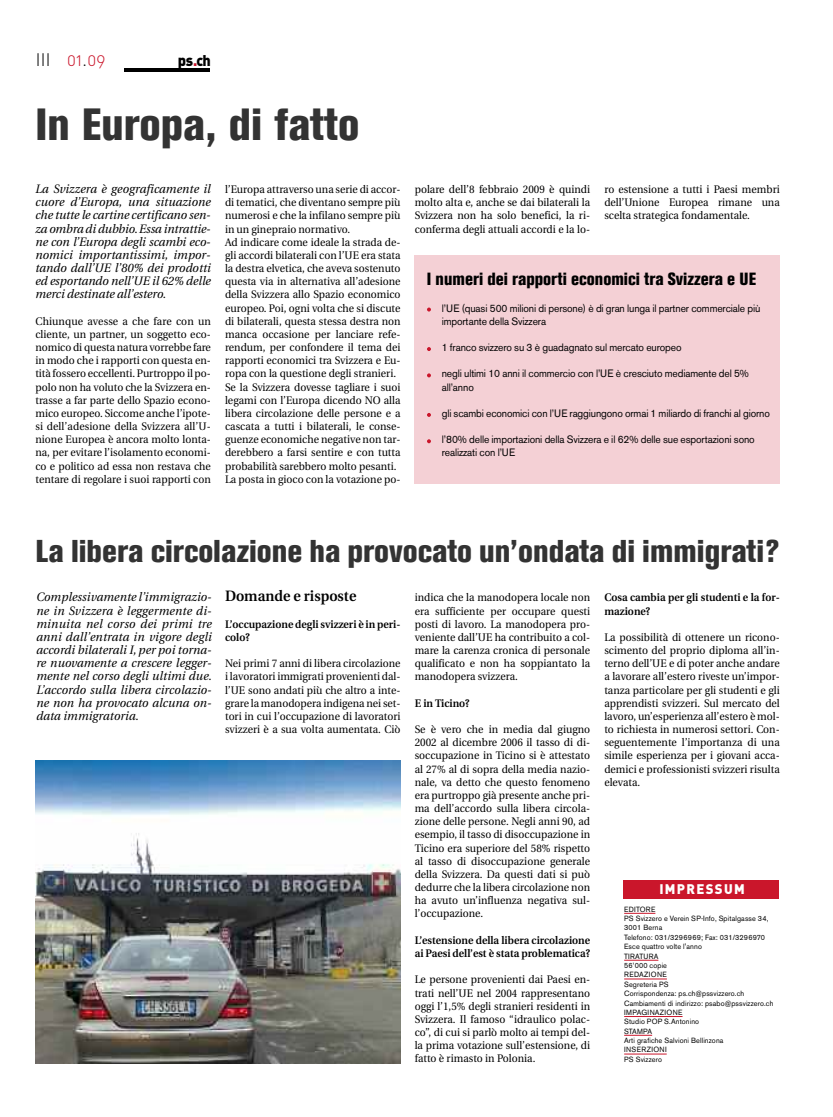
<style>
.page{position:relative;width:833px;height:1117px;background:#fff}
.page>*{position:absolute;margin:0;border:0;box-sizing:border-box;transform-origin:0 0}
.t1{font:800 condensed 44.62px "Akzidenz Grotesk BE";color:#333}
.t2{font:800 condensed 31.25px "Akzidenz Grotesk BE";color:#333}
.t3{font:17.88px "DIN Light Alternate";letter-spacing:.015em;color:#000;scale:.96 1}
.t4{font:800 condensed 17.5px "Akzidenz Grotesk BE";color:#000;scale:.96 1}
.t5{font:900 15.38px "DIN";color:#000;scale:.95 1}
.t6{font:600 15px "Utopia";color:#000;scale:.95 1}
.t7{font:900 13.75px "DIN";letter-spacing:.1em;color:#fff;scale:.96 1}
.t8{font:italic 12.25px/13.1px "Utopia";color:#000;text-align:justify;scale:.96 1}
.t9{font:11px/13.1px "Utopia";color:#000;text-align:justify;scale:.95 1}
.t10{font:600 11px/13.1px "Utopia";color:#000;scale:.95 1}
.t11{font:10.62px/13.1px "Akzidenz Grotesk BE";letter-spacing:-.01em;color:#000;scale:.96 1}
.t12{font:7.5px/9.4px "Akzidenz Grotesk BE";letter-spacing:.015em;color:#000;scale:.96 1}
.s1{color:#ca162b}
</style>
<div class="page">
<hr style="left:124px;top:68px;width:86px;height:4px;background:#000">
<hr style="left:624px;top:912px;width:31px;height:1px;background:#ca162b">
<hr style="left:624px;top:959px;width:34px;height:1px;background:#ca162b">
<hr style="left:624px;top:978px;width:43px;height:1px;background:#ca162b">
<hr style="left:624px;top:1016px;width:58px;height:1px;background:#ca162b">
<svg style="left:624px;top:1034px;width:28px;height:1px"></svg>
<hr style="left:624px;top:1053px;width:42px;height:1px;background:#ca162b">
<div style="left:623px;top:880px;width:156px;height:18px;background:#ca162b"></div>
<div style="left:415px;top:255px;width:365px;height:229px;background:#f4d0d5"></div>
<svg style="left:427px;top:307px;width:4px;height:4px"></svg>
<svg style="left:427px;top:347px;width:4px;height:4px"></svg>
<svg style="left:427px;top:373px;width:4px;height:4px"></svg>
<svg style="left:427px;top:413px;width:4px;height:4px"></svg>
<svg style="left:427px;top:439px;width:4px;height:4px"></svg>
<img style="left:35px;top:760px;width:365px;height:302px">
<h3 class="t3" style="left:36px;top:49px;width:74px">III <span class="s1">01</span>.<span class="s1">09</span></h3>
<h3 class="t5" style="left:178px;top:51px;width:36px">ps<span class="s1">.</span>ch</h3>
<h1 class="t1" style="left:35px;top:109px;width:325px">In Europa, di fatto</h1>
<p class="t9" style="left:225px;top:183px;width:186px;text-align:left">l’Europa attraverso una serie di accor&shy;di tematici, che diventano sempre più numerosi e che la infilano sempre più in un ginepraio normativo.<br>Ad indicare come ideale la strada de&shy;gli accordi bilaterali con l’UE era stata la destra elvetica, che aveva sostenuto questa via in alternativa all’adesione della Svizzera allo Spazio economico europeo. Poi, ogni volta che si discute di bilaterali, questa stessa destra non manca occasione per lanciare refe&shy;rendum, per confondere il tema dei rapporti economici tra Svizzera e Eu&shy;ropa con la questione degli stranieri.<br>Se la Svizzera dovesse tagliare i suoi legami con l’Europa dicendo NO alla libera circolazione delle persone e a cascata a tutti i bilaterali, le conse&shy;guenze economiche negative non tar&shy;derebbero a farsi sentire e con tutta probabilità sarebbero molto pesanti.<br>La posta in gioco con la votazione po-</p>
<p class="t8" style="left:35px;top:183px;width:184px">La Svizzera è geograficamente il cuore d’Europa, una situazione che tutte le cartine certificano sen&shy;za ombra di dubbio.Essa intrattie&shy;ne con l’Europa degli scambi eco&shy;nomici importantissimi, impor&shy;tando dall’UE l’80% dei prodotti ed esportando nell’UE il 62% delle merci destinate all’estero.</p>
<p class="t9" style="left:35px;top:315px;width:186px">Chiunque avesse a che fare con un cliente, un partner, un soggetto eco&shy;nomico di questa natura vorrebbe fare in modo che i rapporti con questa en&shy;tità fossero eccellenti. Purtroppo il po&shy;polo non ha voluto che la Svizzera en&shy;trasse a far parte dello Spazio econo&shy;mico europeo. Siccome anche l’ipote&shy;si dell’adesione della Svizzera all’U&shy;nione Europea è ancora molto lonta&shy;na, per evitare l’isolamento economi&shy;co e politico ad essa non restava che tentare di regolare i suoi rapporti con</p>
<p class="t9" style="left:415px;top:183px;width:186px">polare dell’8 febbraio 2009 è quindi molto alta e, anche se dai bilaterali la Svizzera non ha solo benefici, la ri&shy;conferma degli attuali accordi e la lo-</p>
<p class="t9" style="left:604px;top:183px;width:186px">ro estensione a tutti i Paesi membri dell’Unione Europea rimane una scelta strategica fondamentale.</p>
<h3 class="t4" style="left:427px;top:273px;width:344px">I numeri dei rapporti economici tra Svizzera e UE</h3>
<p class="t11" style="left:442px;top:302px;width:333px">l’UE (quasi 500 milioni di persone) è di gran lunga il partner commerciale più importante della Svizzera</p>
<p class="t11" style="left:442px;top:342px;width:251px">1 franco svizzero su 3 è guadagnato sul mercato europeo</p>
<p class="t11" style="left:442px;top:368px;width:321px">negli ultimi 10 anni il commercio con l’UE è cresciuto mediamente del 5% all’anno</p>
<p class="t11" style="left:442px;top:407px;width:343px">gli scambi economici con l’UE raggiungono ormai 1 miliardo di franchi al giorno</p>
<p class="t11" style="left:442px;top:434px;width:327px">l’80% delle importazioni della Svizzera e il 62% delle sue esportazioni sono realizzati con l’UE</p>
<h2 class="t2" style="left:35px;top:539px;width:746px">La libera circolazione ha provocato un’ondata di immigrati?</h2>
<h3 class="t6" style="left:225px;top:590px;width:140px">Domande e risposte</h3>
<p class="t10" style="left:225px;top:618px;width:186px">L’occupazione degli svizzeri è in peri&shy;colo?</p>
<p class="t9" style="left:225px;top:657px;width:186px">Nei primi 7 anni di libera circolazione i lavoratori immigrati provenienti dal&shy;l’UE sono andati più che altro a inte&shy;grare la manodopera indigena nei set&shy;tori in cui l’occupazione di lavoratori svizzeri è a sua volta aumentata. Ciò</p>
<p class="t8" style="left:36px;top:591px;width:184px">Complessivamente l’immigrazio&shy;ne in Svizzera è leggermente di&shy;minuita nel corso dei primi tre anni dall’entrata in vigore degli accordi bilaterali I, per poi torna&shy;re nuovamente a crescere legger&shy;mente nel corso degli ultimi due.<br>L’accordo sulla libera circolazio&shy;ne non ha provocato alcuna on&shy;data immigratoria.</p>
<p class="t10" style="left:604px;top:591px;width:186px">Cosa cambia per gli studenti e la for&shy;mazione?</p>
<p class="t9" style="left:604px;top:631px;width:186px">La possibilità di ottenere un ricono&shy;scimento del proprio diploma all’in&shy;terno dell’UE e di poter anche andare a lavorare all’estero riveste un’impor&shy;tanza particolare per gli studenti e gli apprendisti svizzeri. Sul mercato del lavoro, un’esperienza all’estero è mol&shy;to richiesta in numerosi settori. Con&shy;seguentemente l’importanza di una simile esperienza per i giovani acca&shy;demici e professionisti svizzeri risulta elevata.</p>
<p class="t9" style="left:415px;top:591px;width:186px">indica che la manodopera locale non era sufficiente per occupare questi posti di lavoro. La manodopera pro&shy;veniente dall’UE ha contribuito a col&shy;mare la carenza cronica di personale qualificato e non ha soppiantato la manodopera svizzera.</p>
<p class="t10" style="left:415px;top:697px;width:59px">E in Ticino?</p>
<p class="t9" style="left:415px;top:723px;width:186px">Se è vero che in media dal giugno 2002 al dicembre 2006 il tasso di di&shy;soccupazione in Ticino si è attestato al 27% al di sopra della media nazio&shy;nale, va detto che questo fenomeno era purtroppo già presente anche pri&shy;ma dell’accordo sulla libera circola&shy;zione delle persone. Negli anni 90, ad esempio, il tasso di disoccupazione in Ticino era superiore del 58% rispetto al tasso di disoccupazione generale della Svizzera. Da questi dati si può dedurre che la libera circolazione non ha avuto un’influenza negativa sul&shy;l’occupazione.</p>
<p class="t10" style="left:415px;top:934px;width:186px">L’estensione della libera circolazione ai Paesi dell’est è stata problematica?</p>
<p class="t9" style="left:415px;top:973px;width:186px">Le persone provenienti dai Paesi en&shy;trati nell’UE nel 2004 rappresentano oggi l’1,5% degli stranieri residenti in Svizzera. Il famoso “idraulico polac&shy;co”, di cui si parlò molto ai tempi del&shy;la prima votazione sull’estensione, di fatto è rimasto in Polonia.</p>
<p class="t7" style="left:659px;top:880px;width:90px">IMPRESSUM</p>
<p class="t12" style="left:624px;top:905px;width:157px">EDITORE<br>PS Svizzero e Verein SP-Info, Spitalgasse 34,<br>3001 Berna<br>Telefono: 031/3296969; Fax: 031/3296970<br>Esce quattro volte l'anno<br>TIRATURA<br>56’000 copie<br>REDAZIONE<br>Segreteria PS<br>Corrispondenza: ps.ch@pssvizzero.ch<br>Cambiamenti di indirizzo: psabo@pssvizzero.ch<br>IMPAGINAZIONE<br>Studio POP S.Antonino<br>STAMPA<br>Arti grafiche Salvioni Bellinzona<br>INSERZIONI<br>PS Svizzero</p>
</div>
